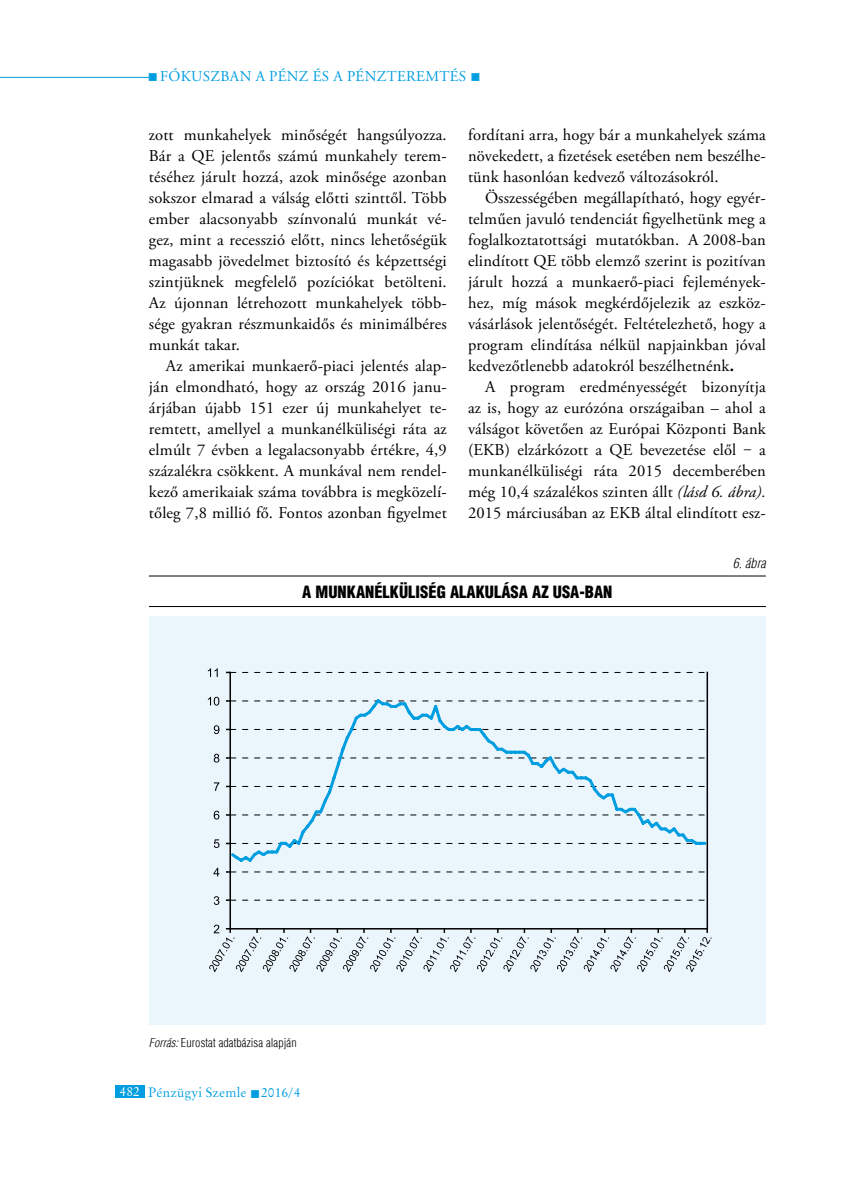
<style>
.page{position:relative;width:851px;height:1191px;background:#fff}
.page>*{position:absolute;margin:0;border:0;box-sizing:border-box;transform-origin:0 0}
.t1{font:16.5px/21px "Adobe Garamond Pro";letter-spacing:.01em;color:#000;text-align:justify}
.t2{font:900 condensed 16.5px "H Helvetica";color:#000}
.t3{font:15px "Adobe Garamond Pro";letter-spacing:.16em;color:#009ee0}
.t4{font:13.5px "Original Garamond HU Normal";letter-spacing:.01em;color:#009ee0}
.t5{font:italic 300 condensed 13.5px "H Helvetica";color:#000}
.t6{font:300 condensed 12px "H Helvetica";letter-spacing:.01em;color:#000}
.s1{font-weight:700}
.s2{font-style:italic}
.s3{color:#fff}
</style>
<div class="page">
<hr style="left:0;top:77px;width:149px;height:1px;background:#009ee0">
<div style="left:115px;top:1084px;width:30px;height:13px;background:#009ee0"></div>
<hr style="left:149px;top:575px;width:616px;height:1px;background:#000">
<hr style="left:149px;top:606px;width:616px;height:1px;background:#000">
<div style="left:149px;top:617px;width:616px;height:408px;background:#ebf6fc"></div>
<hr style="left:229px;top:672px;width:2px;height:256px;background:#000">
<hr style="left:706px;top:672px;width:2px;height:256px;background:#000">
<svg style="left:226px;top:671px;width:481px;height:2px"></svg>
<svg style="left:226px;top:871px;width:481px;height:1px"></svg>
<svg style="left:226px;top:899px;width:481px;height:2px"></svg>
<svg style="left:228px;top:696px;width:479px;height:168px"></svg>
<svg style="left:209px;top:924px;width:502px;height:48px"></svg>
<svg style="left:214px;top:896px;width:5px;height:9px"></svg>
<svg style="left:213px;top:867px;width:6px;height:9px"></svg>
<svg style="left:214px;top:839px;width:5px;height:9px"></svg>
<svg style="left:214px;top:810px;width:5px;height:9px"></svg>
<svg style="left:214px;top:782px;width:5px;height:9px"></svg>
<svg style="left:214px;top:754px;width:5px;height:8px"></svg>
<svg style="left:214px;top:725px;width:5px;height:9px"></svg>
<svg style="left:208px;top:697px;width:11px;height:8px"></svg>
<svg style="left:208px;top:668px;width:10px;height:9px"></svg>
<p class="t3" style="left:148px;top:67px;width:334px">■ fókuszban a pénz és a pénzteremtés ■</p>
<p class="t1" style="left:149px;top:125px;width:300px">zott munkahelyek minőségét hangsúlyozza.<br>Bár a QE jelentős számú munkahely terem&shy;téséhez járult hozzá, azok minősége azonban sokszor elmarad a válság előtti szinttől. Több ember alacsonyabb színvonalú munkát vé&shy;gez, mint a recesszió előtt, nincs lehetőségük magasabb jövedelmet biztosító és képzettségi szintjüknek megfelelő pozíciókat betölteni.<br>Az újonnan létrehozott munkahelyek több&shy;sége gyakran részmunkaidős és minimálbéres munkát takar.</p>
<p class="t1" style="left:149px;top:356px;width:299px;text-indent:17px">Az amerikai munkaerő-piaci jelentés alap&shy;ján elmondható, hogy az ország 2016 janu&shy;árjában újabb 151 ezer új munkahelyet te&shy;remtett, amellyel a munkanélküliségi ráta az elmúlt 7 évben a legalacsonyabb értékre, 4,9 százalékra csökkent. A munkával nem rendel&shy;kező amerikaiak száma továbbra is megközelí&shy;tőleg 7,8 millió fő. Fontos azonban figyelmet</p>
<p class="t1" style="left:468px;top:125px;width:299px">fordítani arra, hogy bár a munkahelyek száma növekedett, a fizetések esetében nem beszélhe&shy;tünk hasonlóan kedvező változásokról.</p>
<p class="t1" style="left:468px;top:188px;width:299px;text-indent:17px">Összességében megállapítható, hogy egyér&shy;telműen javuló tendenciát figyelhetünk meg a foglalkoztatottsági mutatókban. A 2008-ban elindított QE több elemző szerint is pozitívan járult hozzá a munkaerő-piaci fejlemények&shy;hez, míg mások megkérdőjelezik az eszköz&shy;vásárlások jelentőségét. Feltételezhető, hogy a program elindítása nélkül napjainkban jóval kedvezőtlenebb adatokról beszélhetnénk<span class="s1">.</span></p>
<p class="t1" style="left:468px;top:377px;width:300px;text-indent:17px">A program eredményességét bizonyítja az is, hogy az eurózóna országaiban – ahol a válságot követően az Európai Központi Bank (EKB</p>
<p class="t1" style="left:468px;top:440px;width:299px;text-indent:37px">) elzárkózott a QE bevezetése elől ‒ a munkanélküliségi ráta 2015 decemberében még 10,4 százalékos szinten állt <span class="s2">(lásd 6. ábra).<br></span>2015 márciusában az EKB</p>
<p class="t1" style="left:645px;top:503px;width:122px">által elindított esz-</p>
<p class="t5" style="left:732px;top:555px;width:35px">6. ábra</p>
<p class="t2" style="left:302px;top:581px;width:311px">A MUNKANÉLKÜLISÉG ALAKULÁSA AZ USA-BAN</p>
<p class="t6" style="left:149px;top:1036px;width:149px"><span class="s2">Forrás:</span> Eurostat adatbázisa alapján</p>
<p class="t4" style="left:120px;top:1084px;width:182px"><span class="s3">482</span> Pénzügyi Szemle ■ 2016/4</p>
</div>
